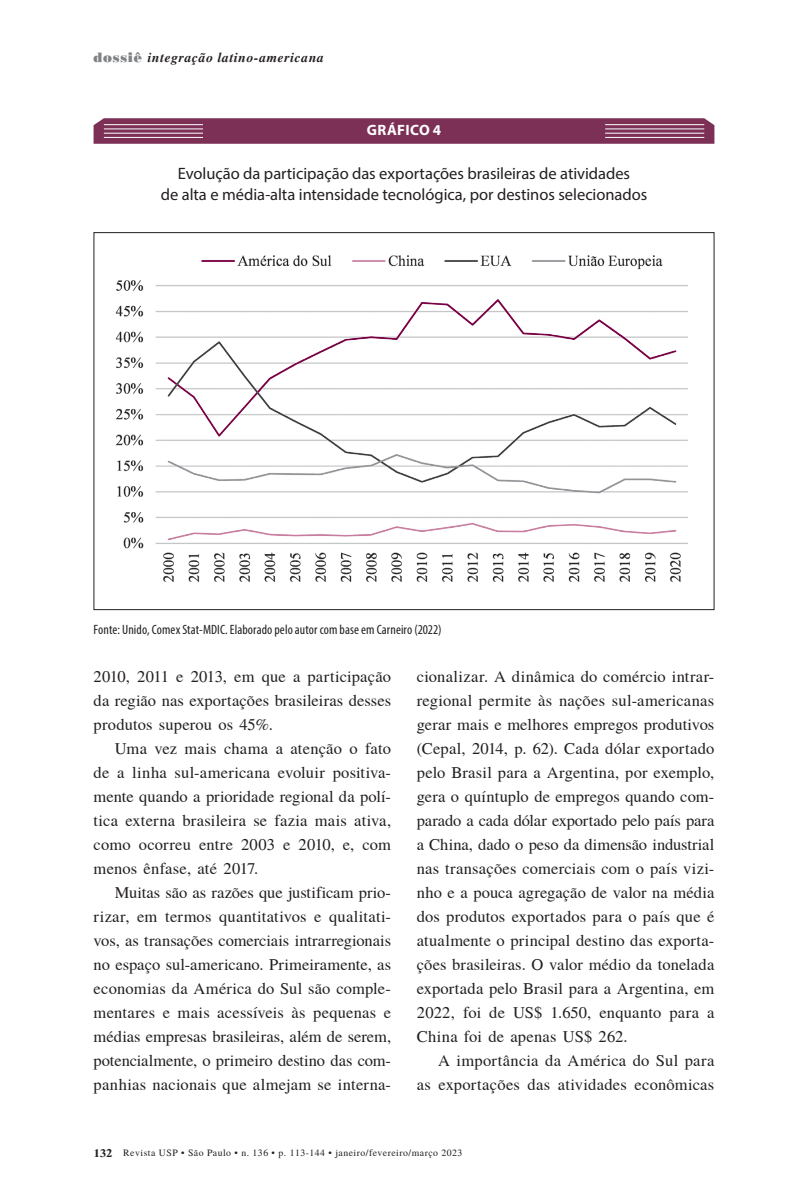
<style>
.page{position:relative;width:808px;height:1191px;background:#fff}
.page>*{position:absolute;margin:0;border:0;box-sizing:border-box;transform-origin:0 0}
.t1{font:16.5px/24px "Times";letter-spacing:.01em;color:#231f20;text-align:justify}
.t2{font:16.5px/21px "Myriad Pro";letter-spacing:-.005em;color:#231f20;text-align:center}
.t3{font:700 15px "Myriad Pro";letter-spacing:.02em;color:#fff}
.t4{font:condensed 13.5px "Myriad Pro";letter-spacing:.005em;color:#231f20}
.t5{font:italic 700 13.5px "Times";letter-spacing:.05em;color:#231f20}
.t6{font:9.75px "Times";letter-spacing:.05em;color:#231f20}
.s1{font-family:"Bodoni Poster";font-weight:400;font-style:normal;color:#808285}
.s2{font-weight:700;font-size:10.5px}
</style>
<div class="page">
<svg style="left:94px;top:118px;width:620px;height:26px;background:#80375c"></svg>
<hr style="left:605px;top:124px;width:99px;height:1px;background:#fff">
<hr style="left:605px;top:129px;width:99px;height:1px;background:#fff">
<hr style="left:605px;top:133px;width:99px;height:1px;background:#fff">
<hr style="left:605px;top:137px;width:99px;height:1px;background:#fff">
<hr style="left:104px;top:124px;width:99px;height:1px;background:#fff">
<hr style="left:104px;top:129px;width:99px;height:1px;background:#fff">
<hr style="left:104px;top:133px;width:99px;height:1px;background:#fff">
<hr style="left:104px;top:137px;width:99px;height:1px;background:#fff">
<img style="left:115px;top:255px;width:573px;height:327px">
<p class="t5" style="left:94px;top:49px;width:232px"><span class="s1">dossiê</span> integração latino-americana</p>
<p class="t3" style="left:367px;top:121px;width:76px">GRÁFICO 4</p>
<p class="t2" style="left:161px;top:162px;width:488px">Evolução da participação das exportações brasileiras de atividades<br>de alta e média-alta intensidade tecnológica, por destinos selecionados</p>
<p class="t4" style="left:94px;top:621px;width:350px">Fonte: Unido, Comex Stat-MDIC. Elaborado pelo autor com base em Carneiro (2022)</p>
<p class="t1" style="left:94px;top:663px;width:299px">2010, 2011 e 2013, em que a participação da região nas exportações brasileiras desses produtos superou os 45%.</p>
<p class="t1" style="left:94px;top:735px;width:299px;text-indent:21px">Uma vez mais chama a atenção o fato de a linha sul-americana evoluir positiva&shy;mente quando a prioridade regional da polí&shy;tica externa brasileira se fazia mais ativa, como ocorreu entre 2003 e 2010, e, com menos ênfase, até 2017.</p>
<p class="t1" style="left:94px;top:879px;width:299px;text-indent:21px">Muitas são as razões que justificam prio&shy;rizar, em termos quantitativos e qualitati&shy;vos, as transações comerciais intrarregionais no espaço sul-americano. Primeiramente, as economias da América do Sul são comple&shy;mentares e mais acessíveis às pequenas e médias empresas brasileiras, além de serem, potencialmente, o primeiro destino das com&shy;panhias nacionais que almejam se interna-</p>
<p class="t1" style="left:417px;top:663px;width:299px">cionalizar. A dinâmica do comércio intrar&shy;regional permite às nações sul-americanas gerar mais e melhores empregos produtivos (Cepal, 2014, p. 62). Cada dólar exportado pelo Brasil para a Argentina, por exemplo, gera o quíntuplo de empregos quando com&shy;parado a cada dólar exportado pelo país para a China, dado o peso da dimensão industrial nas transações comerciais com o país vizi&shy;nho e a pouca agregação de valor na média dos produtos exportados para o país que é atualmente o principal destino das exporta&shy;ções brasileiras. O valor médio da tonelada exportada pelo Brasil para a Argentina, em 2022, foi de US$ 1.650, enquanto para a China foi de apenas US$ 262.</p>
<p class="t1" style="left:417px;top:1047px;width:299px;text-align:right">A importância da América do Sul para<br>as exportações das atividades econômicas</p>
<p class="t6" style="left:94px;top:1145px;width:370px"><span class="s2">132</span> Revista USP • São Paulo • n. 136 • p. 113-144 • janeiro/fevereiro/março 2023</p>
</div>
